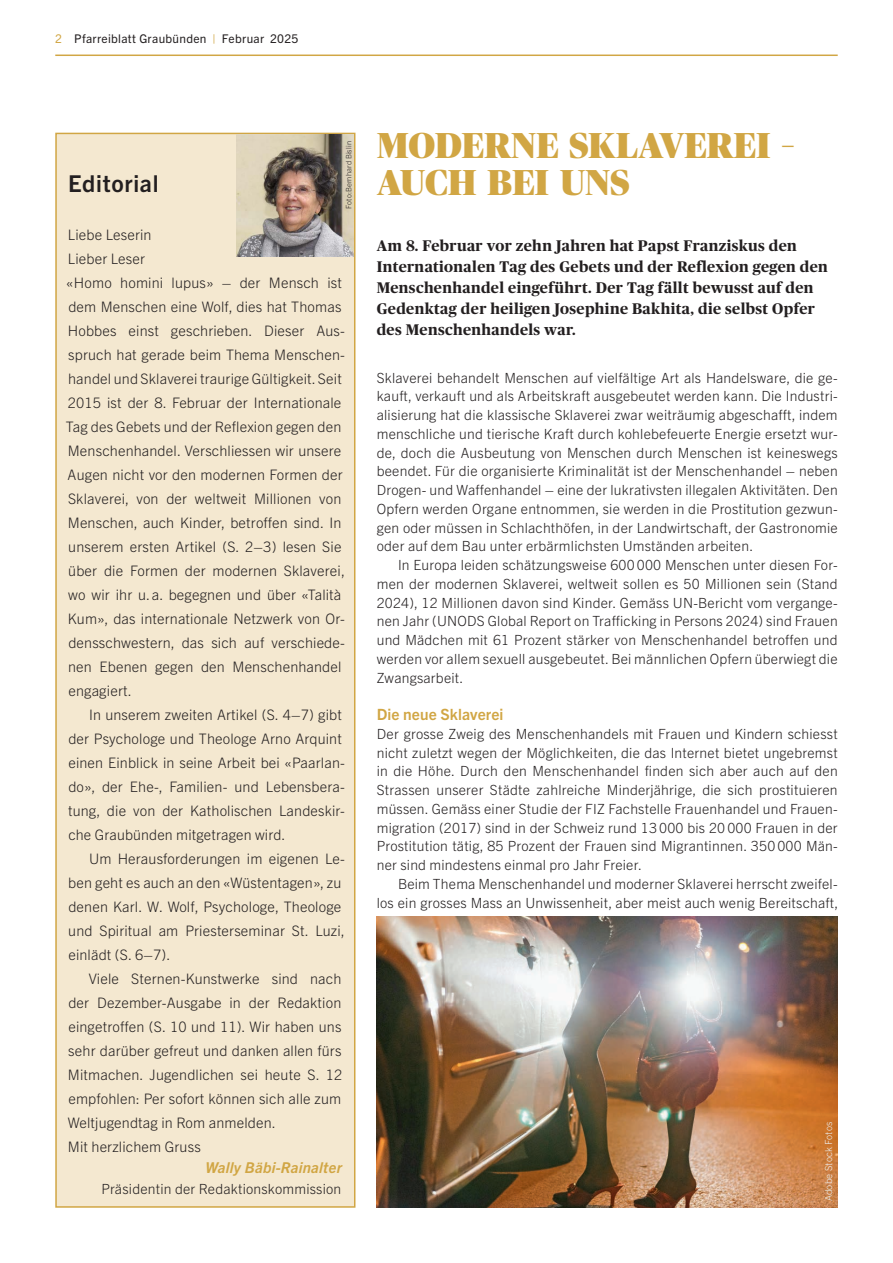
<style>
.page{position:relative;width:893px;height:1263px;background:#fff}
.page>*{position:absolute;margin:0;border:0;box-sizing:border-box;transform-origin:0 0}
.t1{font:900 36px/37.5px "Publico Banner";letter-spacing:.015em;color:#d1a644}
.t2{font:700 23.25px "Trade Gothic Next LT Pro";letter-spacing:.03em;color:#231f20}
.t3{font:700 15.6px "Trade Gothic Next LT Pro";letter-spacing:.005em;color:#d1a644}
.t4{font:700 15.3px/21px "Publico";letter-spacing:.025em;color:#231f20}
.t5{font:italic 700 15px "Trade Gothic Next LT Pro";letter-spacing:.015em;color:#d1a644}
.t6{font:300 14.4px/24px "Trade Gothic Next LT Pro";letter-spacing:.01em;color:#231f20}
.t7{font:300 14.1px/18.8px "Trade Gothic Next LT Pro";letter-spacing:.015em;color:#231f20;text-align:justify}
.t8{font:12px "Trade Gothic Next LT Pro";letter-spacing:.025em;color:#231f20}
.t9{font:300 9.75px "Trade Gothic Next LT Pro";letter-spacing:.015em;color:#edefef}
.t10{font:300 7.5px "Trade Gothic Next LT Pro";letter-spacing:.015em;color:#231f20}
.s1{color:#d1a644}
</style>
<div class="page">
<hr style="left:55px;top:55px;width:783px;height:1px;background:#d1a644">
<div style="left:55px;top:133px;width:300px;height:1075px;background:#f4e8d0;border:2px solid #d1a644"></div>
<img style="left:236px;top:134px;width:118px;height:122px">
<img style="left:377px;top:917px;width:461px;height:291px">
<p class="t8" style="left:55px;top:31px;width:245px"><span class="s1">2</span> Pfarreiblatt Graubünden <span class="s1">|</span> Februar 2025</p>
<p class="t10" style="left:344px;top:209px;width:69px;rotate:-90deg">Foto:Bernhard Bislin</p>
<h1 class="t1" style="left:377px;top:126px;width:419px">MODERNE SKLAVEREI –<br>AUCH BEI UNS</h1>
<p class="t4" style="left:377px;top:235px;width:453px">Am 8. Februar vor zehn Jahren hat Papst Franziskus den Internationalen Tag des Gebets und der Reflexion gegen den Menschenhandel eingeführt. Der Tag fällt bewusst auf den Gedenktag der heiligen Josephine Bakhita, die selbst Opfer des Menschenhandels war.</p>
<p class="t7" style="left:377px;top:367px;width:462px">Sklaverei behandelt Menschen auf vielfältige Art als Handelsware, die ge&shy;kauft, verkauft und als Arbeitskraft ausgebeutet werden kann. Die Industri&shy;alisierung hat die klassische Sklaverei zwar weiträumig abgeschafft, indem menschliche und tierische Kraft durch kohlebefeuerte Energie ersetzt wur&shy;de, doch die Ausbeutung von Menschen durch Menschen ist keineswegs beendet. Für die organisierte Kriminalität ist der Menschenhandel – neben Drogen- und Waffenhandel – eine der lukrativsten illegalen Aktivitäten. Den Opfern werden Organe entnommen, sie werden in die Prostitution gezwun&shy;gen oder müssen in Schlachthöfen, in der Landwirtschaft, der Gastronomie oder auf dem Bau unter erbärmlichsten Umständen arbeiten.</p>
<p class="t7" style="left:377px;top:555px;width:462px;text-indent:21px">In Europa leiden schätzungsweise 600 000 Menschen unter diesen For&shy;men der modernen Sklaverei, weltweit sollen es 50 Millionen sein (Stand 2024), 12 Millionen davon sind Kinder. Gemäss UN-Bericht vom vergange&shy;nen Jahr (UNODS Global Report on Trafficking in Persons 2024) sind Frauen und Mädchen mit 61 Prozent stärker von Menschenhandel betroffen und werden vor allem sexuell ausgebeutet. Bei männlichen Opfern überwiegt die Zwangsarbeit.</p>
<p class="t3" style="left:377px;top:703px;width:128px">Die neue Sklaverei</p>
<p class="t7" style="left:377px;top:723px;width:462px">Der grosse Zweig des Menschenhandels mit Frauen und Kindern schiesst nicht zuletzt wegen der Möglichkeiten, die das Internet bietet ungebremst in die Höhe. Durch den Menschenhandel finden sich aber auch auf den Strassen unserer Städte zahlreiche Minderjährige, die sich prostituieren müssen. Gemäss einer Studie der FIZ Fachstelle Frauenhandel und Frauen&shy;migration (2017) sind in der Schweiz rund 13 000 bis 20 000 Frauen in der Prostitution tätig, 85 Prozent der Frauen sind Migrantinnen. 350 000 Män&shy;ner sind mindestens einmal pro Jahr Freier.</p>
<p class="t7" style="left:377px;top:873px;width:463px;text-align:right">Beim Thema Menschenhandel und moderner Sklaverei herrscht zweifel-<br>los ein grosses Mass an Unwissenheit, aber meist auch wenig Bereitschaft,</p>
<h2 class="t2" style="left:68px;top:167px;width:92px">Editorial</h2>
<p class="t6" style="left:66px;top:222px;width:281px">Liebe Leserin<br>Lieber Leser<br>«Homo homini lupus» – der Mensch ist dem Menschen eine Wolf, dies hat Thomas Hobbes einst geschrieben. Dieser Aus&shy;spruch hat gerade beim Thema Menschen&shy;handel und Sklaverei traurige Gültigkeit. Seit 2015 ist der 8. Februar der Internationale Tag des Gebets und der Reflexion gegen den Menschenhandel. Verschliessen wir unsere Augen nicht vor den modernen Formen der Sklaverei, von der weltweit Millionen von Menschen, auch Kinder, betroffen sind. In unserem ersten Artikel (S. 2–3) lesen Sie über die Formen der modernen Sklaverei, wo wir ihr u.a. begegnen und über «Talità Kum», das internationale Netzwerk von Or&shy;densschwestern, das sich auf verschiede&shy;nen Ebenen gegen den Menschenhandel engagiert.</p>
<p class="t6" style="left:68px;top:702px;width:278px;text-indent:21px">In unserem zweiten Artikel (S. 4–7) gibt der Psychologe und Theologe Arno Arquint einen Einblick in seine Arbeit bei «Paarlan&shy;do», der Ehe-, Familien- und Lebensbera&shy;tung, die von der Katholischen Landeskir&shy;che Graubünden mitgetragen wird.</p>
<p class="t6" style="left:68px;top:846px;width:278px;text-indent:21px">Um Herausforderungen im eigenen Le&shy;ben geht es auch an den «Wüstentagen», zu denen Karl. W. Wolf, Psychologe, Theologe und Spiritual am Priesterseminar St. Luzi, einlädt (S. 6–7).</p>
<p class="t6" style="left:68px;top:966px;width:276px;text-indent:21px">Viele Sternen-Kunstwerke sind nach der Dezember-Ausgabe in der Redaktion eingetroffen (S. 10 und 11). Wir haben uns sehr darüber gefreut und danken allen fürs Mitmachen. Jugendlichen sei heute S. 12 empfohlen: Per sofort können sich alle zum Weltjugendtag in Rom anmelden.<br>Mit herzlichem Gruss</p>
<p class="t5" style="left:205px;top:1157px;width:138px">Wally Bäbi-Rainalter</p>
<p class="t7" style="left:101px;top:1178px;width:242px">Präsidentin der Redaktionskommission</p>
<p class="t9" style="left:822px;top:1201px;width:81px;rotate:-90deg">Adobe Stock Fotos</p>
</div>
